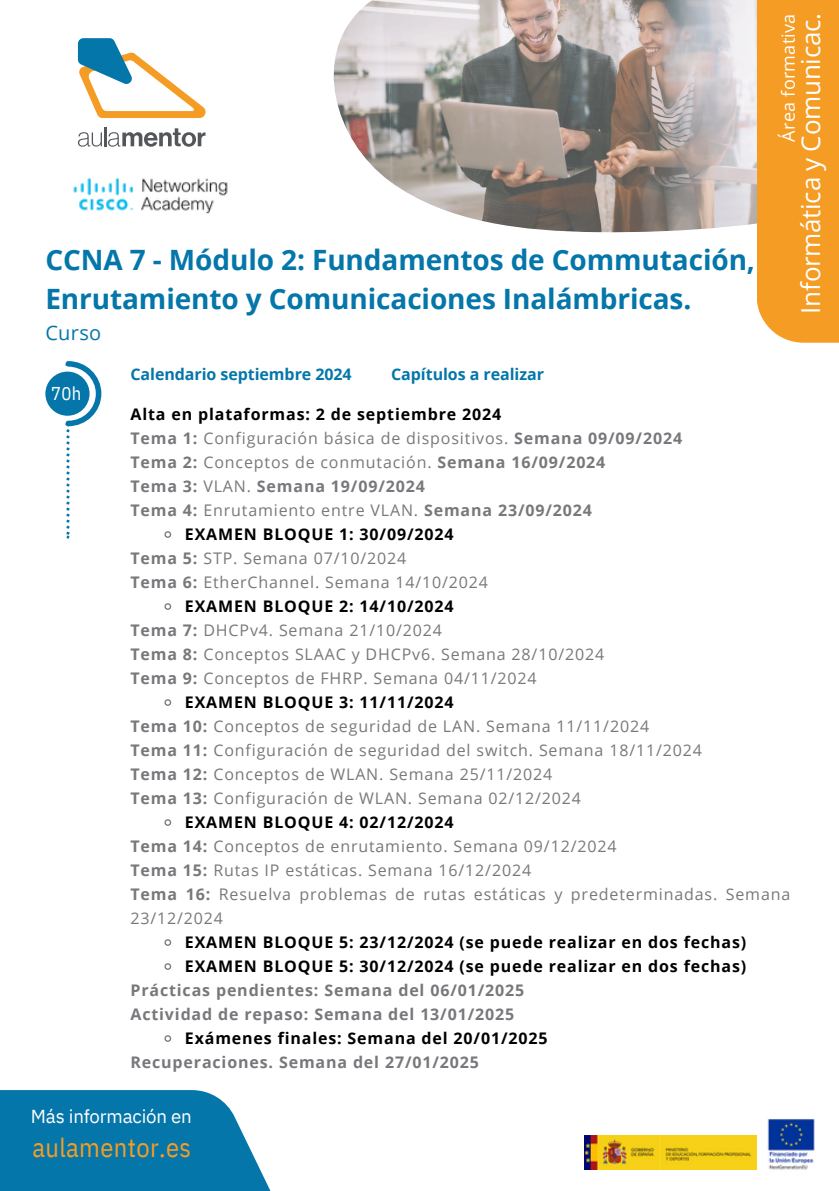
<style>
.page{position:relative;width:839px;height:1191px;background:#fff}
.page>*{position:absolute;margin:0;border:0;box-sizing:border-box;transform-origin:0 0}
.t1{font:700 28px/39px "Open Sans";letter-spacing:-.005em;color:#0476aa}
.t2{font:26.4px "IBM Plex Sans Cond";letter-spacing:.015em;color:#f59c24}
.t3{font:26px "Open Sans";letter-spacing:-.01em;color:#fff}
.t4{font:20px "Open Sans";letter-spacing:.015em;color:#0476aa}
.t5{font:18.8px "IBM Plex Sans";letter-spacing:-.01em;color:#fff}
.t6{font:18.6px "IBM Plex Sans Cond";color:#fff}
.t7{font:18px "Open Sans";letter-spacing:.015em;color:#fff}
.t8{font:16px/24px "Open Sans";letter-spacing:.055em;color:#78777b}
.t9{font:700 16px "Open Sans";letter-spacing:.055em;color:#000}
.t10{font:700 16px/24px "Open Sans";letter-spacing:.055em;color:#78777b}
.t11{font:700 16px "Open Sans";letter-spacing:-.005em;color:#0476aa}
.s1{font-weight:700}
.s2{font-weight:400}
</style>
<div class="page">
<svg style="left:0;top:1090px;width:270px;height:101px;background:#1981b1"></svg>
<img style="left:334px;top:0;width:422px;height:233px">
<div style="left:756px;top:0;width:82px;height:343px;background:#f59c24"></div>
<div style="left:45px;top:372px;width:45px;height:44px;background:#0476aa;border-radius:50%"></div>
<svg style="left:65px;top:361px;width:36px;height:178px"></svg>
<img style="left:584px;top:1135px;width:172px;height:35px">
<img style="left:767px;top:1119px;width:48px;height:51px">
<svg style="left:164px;top:531px;width:8px;height:7px"></svg>
<svg style="left:164px;top:603px;width:8px;height:7px"></svg>
<svg style="left:164px;top:699px;width:8px;height:7px"></svg>
<svg style="left:164px;top:819px;width:8px;height:7px"></svg>
<svg style="left:164px;top:939px;width:8px;height:7px"></svg>
<svg style="left:164px;top:963px;width:8px;height:7px"></svg>
<svg style="left:164px;top:1035px;width:8px;height:7px"></svg>
<svg style="left:78px;top:127px;width:127px;height:20px"></svg>
<svg style="left:78px;top:38px;width:127px;height:80px"></svg>
<img style="left:73px;top:177px;width:155px;height:37px">
<h2 class="t1" style="left:45px;top:239px;width:711px">CCNA 7 - Módulo 2: Fundamentos de Commutación,<br>Enrutamiento y Comunicaciones Inalámbricas.</h2>
<h2 class="t4" style="left:45px;top:319px;width:57px">Curso</h2>
<p class="t11" style="left:130px;top:363px;width:223px">Calendario septiembre 2024</p>
<p class="t11" style="left:391px;top:363px;width:154px">Capítulos a realizar</p>
<h3 class="t6" style="left:51px;top:381px;width:32px">70h</h3>
<h1 class="t7" style="left:775px;top:142px;width:129px;rotate:-90deg">Área formativa</h1>
<h1 class="t3" style="left:792px;top:314px;width:302px;rotate:-90deg">Informática y Comunicac.</h1>
<h3 class="t9" style="left:130px;top:403px;width:372px">Alta en plataformas: 2 de septiembre 2024</h3>
<p class="t8" style="left:130px;top:426px;width:553px"><span class="s1">Tema 1:</span> Configuración básica de dispositivos. <span class="s1">Semana 09/09/2024</span></p>
<p class="t8" style="left:130px;top:450px;width:476px"><span class="s1">Tema 2:</span> Conceptos de conmutación. <span class="s1">Semana 16/09/2024</span></p>
<p class="t10" style="left:130px;top:474px;width:296px">Tema 3: <span class="s2">VLAN.</span> Semana 19/09/2024</p>
<p class="t10" style="left:130px;top:498px;width:463px">Tema 4: <span class="s2">Enrutamiento entre VLAN.</span> Semana 23/09/2024</p>
<p class="t9" style="left:185px;top:523px;width:270px">EXAMEN BLOQUE 1: 30/09/2024</p>
<p class="t8" style="left:130px;top:546px;width:277px"><span class="s1">Tema 5:</span> STP. Semana 07/10/2024</p>
<p class="t8" style="left:130px;top:570px;width:359px"><span class="s1">Tema 6:</span> EtherChannel. Semana 14/10/2024</p>
<p class="t9" style="left:185px;top:595px;width:270px">EXAMEN BLOQUE 2: 14/10/2024</p>
<p class="t8" style="left:130px;top:618px;width:313px"><span class="s1">Tema 7:</span> DHCPv4. Semana 21/10/2024</p>
<p class="t8" style="left:130px;top:642px;width:475px"><span class="s1">Tema 8:</span> Conceptos SLAAC y DHCPv6. Semana 28/10/2024</p>
<p class="t8" style="left:130px;top:666px;width:407px"><span class="s1">Tema 9:</span> Conceptos de FHRP. Semana 04/11/2024</p>
<p class="t9" style="left:185px;top:691px;width:270px">EXAMEN BLOQUE 3: 11/11/2024</p>
<p class="t8" style="left:130px;top:714px;width:520px"><span class="s1">Tema 10:</span> Conceptos de seguridad de LAN. Semana 11/11/2024</p>
<p class="t8" style="left:130px;top:738px;width:573px"><span class="s1">Tema 11:</span> Configuración de seguridad del switch. Semana 18/11/2024</p>
<p class="t8" style="left:130px;top:762px;width:423px"><span class="s1">Tema 12:</span> Conceptos de WLAN. Semana 25/11/2024</p>
<p class="t8" style="left:130px;top:786px;width:452px"><span class="s1">Tema 13:</span> Configuración de WLAN. Semana 02/12/2024</p>
<p class="t9" style="left:185px;top:811px;width:270px">EXAMEN BLOQUE 4: 02/12/2024</p>
<p class="t8" style="left:130px;top:834px;width:487px"><span class="s1">Tema 14:</span> Conceptos de enrutamiento. Semana 09/12/2024</p>
<p class="t8" style="left:130px;top:858px;width:402px"><span class="s1">Tema 15:</span> Rutas IP estáticas. Semana 16/12/2024</p>
<p class="t8" style="left:130px;top:882px;width:661px"><span class="s1">Tema 16:</span> Resuelva problemas de rutas estáticas y predeterminadas. Semana<br>23/12/2024</p>
<p class="t9" style="left:185px;top:931px;width:563px">EXAMEN BLOQUE 5: 23/12/2024 (se puede realizar en dos fechas)</p>
<p class="t9" style="left:185px;top:955px;width:563px">EXAMEN BLOQUE 5: 30/12/2024 (se puede realizar en dos fechas)</p>
<p class="t10" style="left:130px;top:978px;width:395px">Prácticas pendientes: Semana del 06/01/2025<br>Actividad de repaso: Semana del 13/01/2025</p>
<h3 class="t9" style="left:185px;top:1027px;width:364px">Exámenes finales: Semana del 20/01/2025</h3>
<p class="t10" style="left:130px;top:1050px;width:350px">Recuperaciones. Semana del 27/01/2025</p>
<h2 class="t5" style="left:31px;top:1104px;width:162px">Más información en</h2>
<h2 class="t2" style="left:32px;top:1130px;width:160px">aulamentor.es</h2>
</div>
